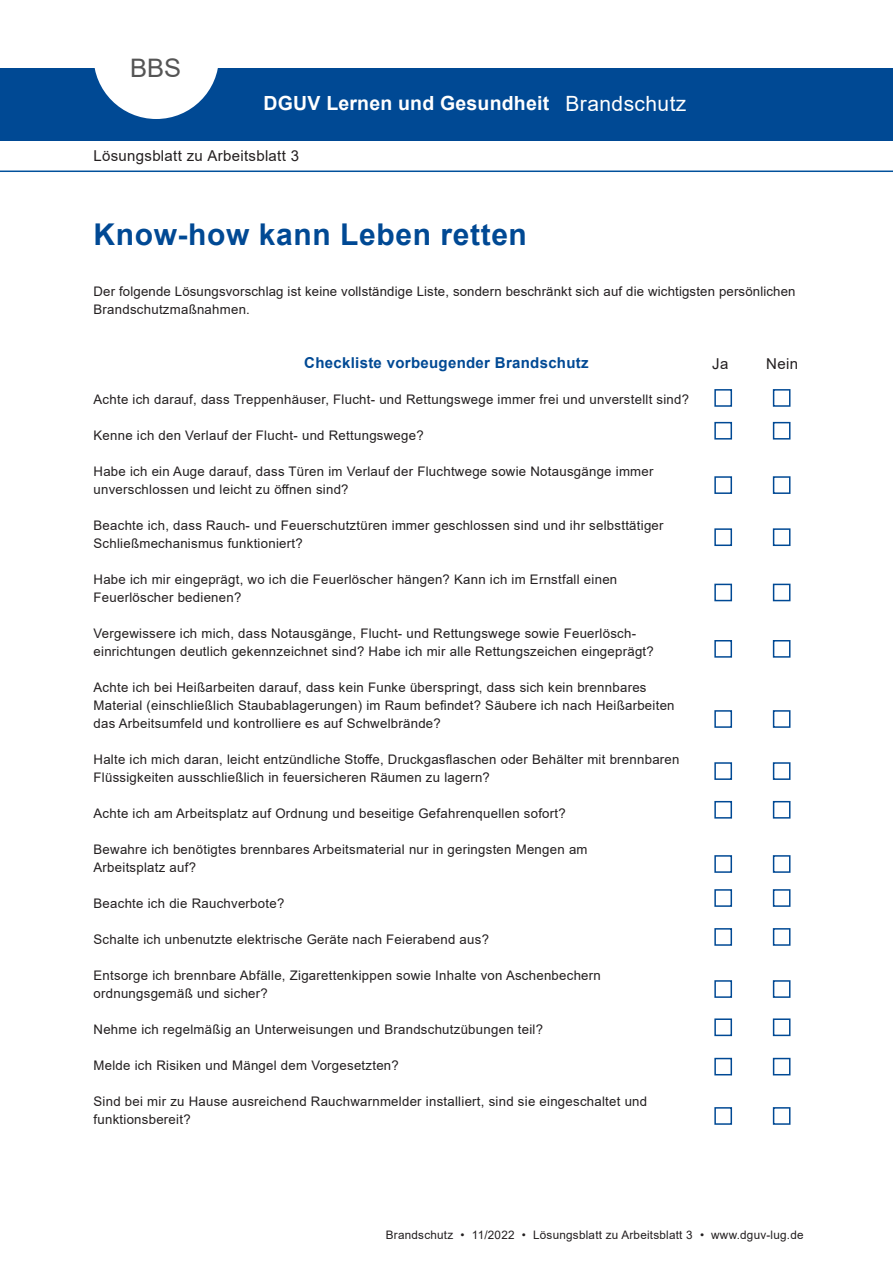
<style>
.page{position:relative;width:893px;height:1263px;background:#fff}
.page>*{position:absolute;margin:0;border:0;box-sizing:border-box;transform-origin:0 0}
.Ueberschrift{font:700 30px "Arial";letter-spacing:.02em;color:#004994}
.head{font:25.5px "Arial";color:#555}
.t1{font:21px "Arial";letter-spacing:.02em;color:#fff}
.t2{font:700 19.5px "Arial";letter-spacing:.01em;color:#fff}
.Fliesstext{font:15px "Arial";letter-spacing:.02em;color:#231f20}
.Fliesstext-2{font:700 15px "Arial";letter-spacing:.02em;color:#004994}
.Fliesstext-3{font:13.2px/18px "Arial";letter-spacing:.02em;color:#231f20}
.fusszeile{font:11.7px "Arial";letter-spacing:.02em;color:#231f20}
</style>
<div class="page">
<div style="left:0;top:68px;width:893px;height:72px;background:#004994"></div>
<svg style="left:94px;top:68px;width:124px;height:51px"></svg>
<hr style="left:0;top:171px;width:893px;height:1px;background:#01519b">
<div style="left:714px;top:389px;width:18px;height:18px;border:2px solid #004994"></div>
<div style="left:714px;top:422px;width:18px;height:18px;border:2px solid #004994"></div>
<div style="left:714px;top:476px;width:18px;height:18px;border:2px solid #004994"></div>
<div style="left:714px;top:528px;width:18px;height:18px;border:2px solid #004994"></div>
<div style="left:714px;top:584px;width:18px;height:17px;border:2px solid #004994"></div>
<div style="left:714px;top:640px;width:18px;height:18px;border:2px solid #004994"></div>
<div style="left:714px;top:710px;width:18px;height:18px;border:2px solid #004994"></div>
<div style="left:714px;top:762px;width:18px;height:18px;border:2px solid #004994"></div>
<div style="left:714px;top:801px;width:18px;height:18px;border:2px solid #004994"></div>
<div style="left:714px;top:855px;width:18px;height:18px;border:2px solid #004994"></div>
<div style="left:714px;top:889px;width:18px;height:18px;border:2px solid #004994"></div>
<div style="left:714px;top:928px;width:18px;height:18px;border:2px solid #004994"></div>
<div style="left:714px;top:980px;width:18px;height:18px;border:2px solid #004994"></div>
<div style="left:714px;top:1018px;width:18px;height:18px;border:2px solid #004994"></div>
<div style="left:714px;top:1058px;width:18px;height:17px;border:2px solid #004994"></div>
<div style="left:714px;top:1107px;width:18px;height:18px;border:2px solid #004994"></div>
<div style="left:773px;top:389px;width:17px;height:18px;border:2px solid #004994"></div>
<div style="left:773px;top:422px;width:17px;height:18px;border:2px solid #004994"></div>
<div style="left:773px;top:476px;width:17px;height:18px;border:2px solid #004994"></div>
<div style="left:773px;top:528px;width:17px;height:18px;border:2px solid #004994"></div>
<div style="left:773px;top:584px;width:17px;height:17px;border:2px solid #004994"></div>
<div style="left:773px;top:640px;width:17px;height:18px;border:2px solid #004994"></div>
<div style="left:773px;top:710px;width:17px;height:18px;border:2px solid #004994"></div>
<div style="left:773px;top:762px;width:17px;height:18px;border:2px solid #004994"></div>
<div style="left:773px;top:801px;width:17px;height:18px;border:2px solid #004994"></div>
<div style="left:773px;top:855px;width:17px;height:18px;border:2px solid #004994"></div>
<div style="left:773px;top:889px;width:17px;height:18px;border:2px solid #004994"></div>
<div style="left:773px;top:928px;width:17px;height:18px;border:2px solid #004994"></div>
<div style="left:773px;top:980px;width:17px;height:18px;border:2px solid #004994"></div>
<div style="left:773px;top:1018px;width:17px;height:18px;border:2px solid #004994"></div>
<div style="left:773px;top:1058px;width:17px;height:17px;border:2px solid #004994"></div>
<div style="left:773px;top:1107px;width:17px;height:18px;border:2px solid #004994"></div>
<p class="head" style="left:130px;top:50px;width:53px">BBS</p>
<p class="t2" style="left:264px;top:89px;width:287px">DGUV Lernen und Gesundheit</p>
<p class="t1" style="left:566px;top:89px;width:122px">Brandschutz</p>
<p class="Fliesstext" style="left:94px;top:145px;width:207px">Lösungsblatt zu Arbeitsblatt 3</p>
<p class="Ueberschrift" style="left:94px;top:213px;width:435px">Know-how kann Leben retten</p>
<p class="Fliesstext-3" style="left:94px;top:282px;width:703px">Der folgende Lösungsvorschlag ist keine vollständige Liste, sondern beschränkt sich auf die wichtigsten persönlichen<br>Brandschutzmaßnahmen.</p>
<p class="Fliesstext-2" style="left:304px;top:352px;width:286px">Checkliste vorbeugender Brandschutz</p>
<p class="Fliesstext-3" style="left:94px;top:390px;width:597px">Achte ich darauf, dass Treppenhäuser, Flucht- und Rettungswege immer frei und unverstellt sind?</p>
<p class="Fliesstext-3" style="left:94px;top:426px;width:332px">Kenne ich den Verlauf der Flucht- und Rettungswege?</p>
<p class="Fliesstext-3" style="left:94px;top:462px;width:561px">Habe ich ein Auge darauf, dass Türen im Verlauf der Fluchtwege sowie Notausgänge immer unverschlossen und leicht zu öffnen sind?</p>
<p class="Fliesstext-3" style="left:94px;top:516px;width:572px">Beachte ich, dass Rauch- und Feuerschutztüren immer geschlossen sind und ihr selbsttätiger<br>Schließmechanismus funktioniert?</p>
<p class="Fliesstext-3" style="left:94px;top:570px;width:525px">Habe ich mir eingeprägt, wo ich die Feuerlöscher hängen? Kann ich im Ernstfall einen<br>Feuerlöscher bedienen?</p>
<p class="Fliesstext-3" style="left:94px;top:624px;width:562px">Vergewissere ich mich, dass Notausgänge, Flucht- und Rettungswege sowie Feuerlösch&shy;einrichtungen deutlich gekennzeichnet sind? Habe ich mir alle Rettungszeichen eingeprägt?</p>
<p class="Fliesstext-3" style="left:94px;top:678px;width:583px">Achte ich bei Heißarbeiten darauf, dass kein Funke überspringt, dass sich kein brennbares<br>Material (einschließlich Staubablagerungen) im Raum befindet? Säubere ich nach Heißarbeiten das Arbeitsumfeld und kontrolliere es auf Schwelbrände?</p>
<p class="Fliesstext-3" style="left:94px;top:750px;width:587px">Halte ich mich daran, leicht entzündliche Stoffe, Druckgasflaschen oder Behälter mit brennbaren<br>Flüssigkeiten ausschließlich in feuersicheren Räumen zu lagern?</p>
<p class="Fliesstext-3" style="left:94px;top:804px;width:474px">Achte ich am Arbeitsplatz auf Ordnung und beseitige Gefahrenquellen sofort?</p>
<p class="Fliesstext-3" style="left:94px;top:840px;width:496px">Bewahre ich benötigtes brennbares Arbeitsmaterial nur in geringsten Mengen am<br>Arbeitsplatz auf?</p>
<p class="Fliesstext-3" style="left:94px;top:894px;width:192px">Beachte ich die Rauchverbote?</p>
<p class="Fliesstext-3" style="left:94px;top:930px;width:397px">Schalte ich unbenutzte elektrische Geräte nach Feierabend aus?</p>
<p class="Fliesstext-3" style="left:94px;top:966px;width:509px">Entsorge ich brennbare Abfälle, Zigarettenkippen sowie Inhalte von Aschenbechern ordnungsgemäß und sicher?</p>
<p class="Fliesstext-3" style="left:94px;top:1020px;width:451px">Nehme ich regelmäßig an Unterweisungen und Brandschutzübungen teil?</p>
<p class="Fliesstext-3" style="left:94px;top:1056px;width:307px">Melde ich Risiken und Mängel dem Vorgesetzten?</p>
<p class="Fliesstext-3" style="left:94px;top:1092px;width:555px">Sind bei mir zu Hause ausreichend Rauchwarnmelder installiert, sind sie eingeschaltet und funktionsbereit?</p>
<p class="Fliesstext" style="left:712px;top:353px;width:18px">Ja</p>
<p class="Fliesstext" style="left:766px;top:353px;width:33px">Nein</p>
<p class="fusszeile" style="left:386px;top:1227px;width:419px">Brandschutz • 11/2022 • Lösungsblatt zu Arbeitsblatt 3 • www.dguv-lug.de</p>
</div>
